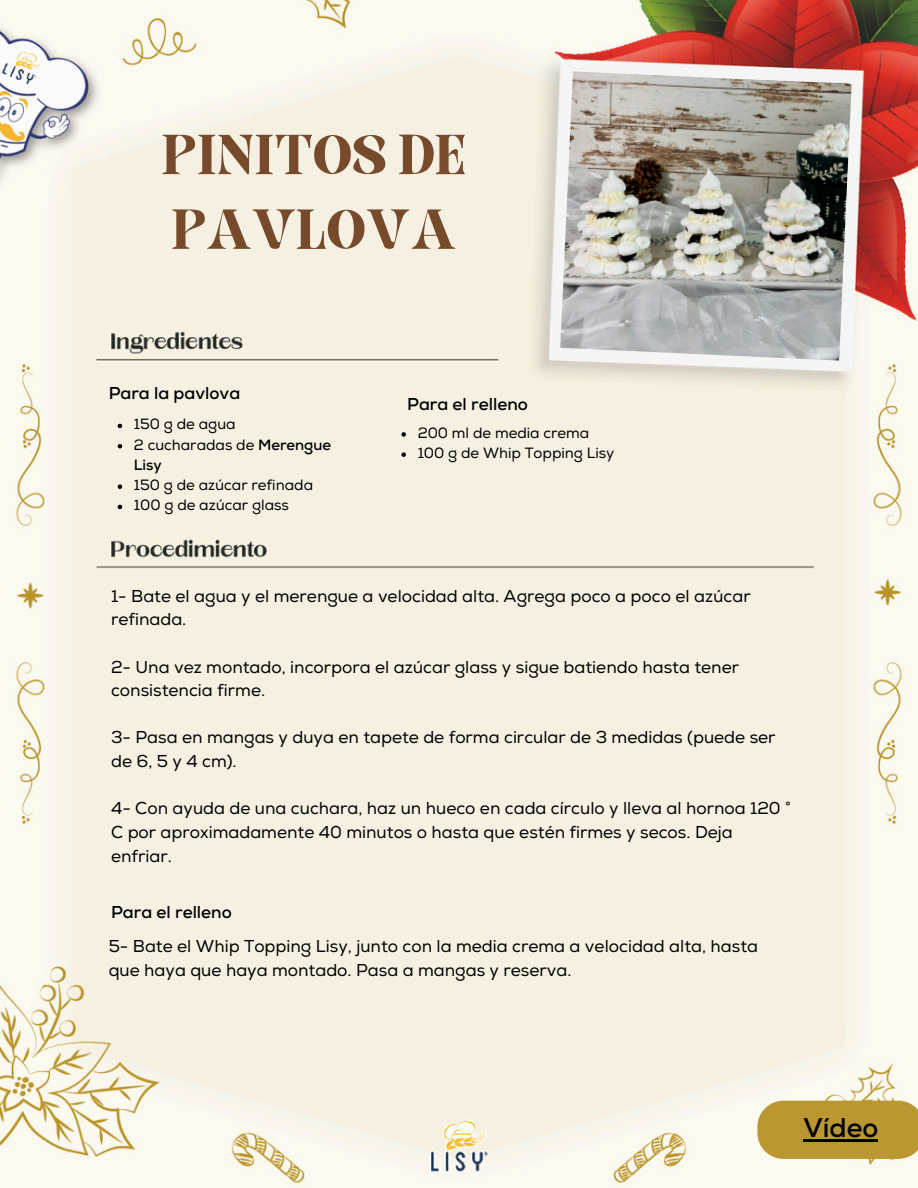
<style>
.page{position:relative;width:918px;height:1188px;background:#fff}
.page>*{position:absolute;margin:0;border:0;box-sizing:border-box;transform-origin:0 0}
.t1{font:54px/74.7px "Elika Gorica";color:#774a2c}
.t2{font:700 27px "Nexa";color:#000}
.t3{font:17.1px/23.7px "Nexa";color:#000}
.t4{font:700 17.1px "Nexa";color:#000}
.t5{font:14.85px/20.2px "Nexa";color:#000}
.s1{font-weight:700}
</style>
<div class="page">
<img style="left:0;top:0;width:918px;height:1188px">
<svg style="left:757px;top:1101px;width:161px;height:58px;background:#bb9a39"></svg>
<hr style="left:803px;top:1139px;width:75px;height:2px;background:#000">
<img style="left:560px;top:71px;width:292px;height:290px">
<svg style="left:118px;top:424px;width:4px;height:4px"></svg>
<svg style="left:118px;top:444px;width:4px;height:4px"></svg>
<svg style="left:118px;top:484px;width:4px;height:5px"></svg>
<svg style="left:118px;top:505px;width:4px;height:4px"></svg>
<svg style="left:401px;top:432px;width:5px;height:5px"></svg>
<svg style="left:401px;top:452px;width:5px;height:5px"></svg>
<p class="t1" style="left:161px;top:123px;width:307px">PINITOS DE<br>PAVLOVA</p>
<h4 class="t4" style="left:109px;top:383px;width:133px">Para la pavlova</h4>
<p class="t5" style="left:134px;top:415px;width:103px">150 g de agua</p>
<p class="t5" style="left:134px;top:435px;width:199px">2 cucharadas de <span class="s1">Merengue<br>Lisy</span></p>
<h3 class="t5" style="left:134px;top:475px;width:181px">150 g de azúcar refinada</h3>
<p class="t5" style="left:134px;top:496px;width:157px">100 g de azúcar glass</p>
<h4 class="t4" style="left:407px;top:394px;width:122px">Para el relleno</h4>
<h4 class="t5" style="left:418px;top:423px;width:173px">200 ml de media crema</h4>
<h4 class="t5" style="left:418px;top:443px;width:198px">100 g de Whip Topping Lisy</h4>
<p class="t3" style="left:111px;top:584px;width:641px">1- Bate el agua y el merengue a velocidad alta. Agrega poco a poco el azúcar refinada.</p>
<h3 class="t3" style="left:111px;top:655px;width:630px">2- Una vez montado, incorpora el azúcar glass y sigue batiendo hasta tener consistencia firme.</h3>
<p class="t3" style="left:111px;top:726px;width:666px">3- Pasa en mangas y duya en tapete de forma circular de 3 medidas (puede ser de 6, 5 y 4 cm).</p>
<p class="t3" style="left:111px;top:797px;width:681px">4- Con ayuda de una cuchara, haz un hueco en cada círculo y lleva al hornoa 120 °<br>C por aproximadamente 40 minutos o hasta que estén firmes y secos. Deja enfriar.</p>
<h4 class="t4" style="left:111px;top:902px;width:122px">Para el relleno</h4>
<h3 class="t3" style="left:109px;top:935px;width:651px">5- Bate el Whip Topping Lisy, junto con la media crema a velocidad alta, hasta que haya que haya montado. Pasa a mangas y reserva.</h3>
<h1 class="t2" style="left:803px;top:1112px;width:76px">Vídeo</h1>
</div>
